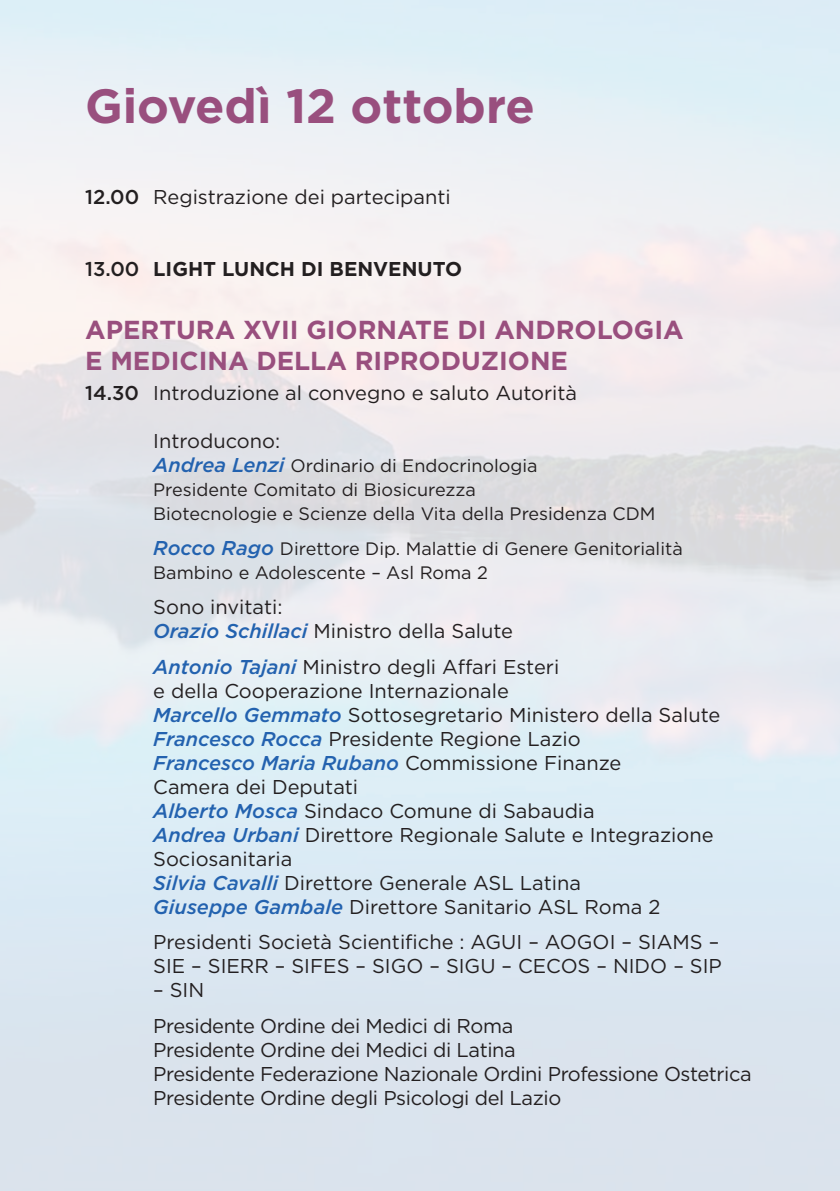
<style>
.page{position:relative;width:840px;height:1191px;background:#fff}
.page>*{position:absolute;margin:0;border:0;box-sizing:border-box;transform-origin:0 0}
.t1{font:700 48px "Gotham";color:#994f7e}
.t2{font:700 26px/31.2px "Gotham";color:#994f7e}
.testo_2020{font:20px/24px "Gotham";color:#231f20}
.esperti{font:20px "Gotham";letter-spacing:-.02em;color:#231f20}
.testo_2020-2{font:700 20px "Gotham";color:#231f20}
.testo_2020-3{font:18px/24px "Gotham";color:#231f20}
.s1{font-weight:500}
.s2{font-weight:500;font-style:italic;font-size:20px;color:#2362af}
.s3{font-weight:500;font-style:italic;color:#2362af}
</style>
<div class="page">
<p class="t1" style="left:85px;top:75px;width:451px">Giovedì 12 ottobre</p>
<p class="testo_2020" style="left:85px;top:184px;width:367px"><span class="s1">12.00</span> Registrazione dei partecipanti</p>
<p class="testo_2020-2" style="left:85px;top:256px;width:378px"><span class="s1">13.00</span> LIGHT LUNCH DI BENVENUTO</p>
<p class="t2" style="left:85px;top:314px;width:599px">APERTURA XVII GIORNATE DI ANDROLOGIA<br>E MEDICINA DELLA RIPRODUZIONE</p>
<p class="testo_2020" style="left:85px;top:380px;width:493px"><span class="s1">14.30</span> Introduzione al convegno e saluto Autorità</p>
<p class="testo_2020" style="left:153px;top:428px;width:128px">Introducono:</p>
<p class="testo_2020-3" style="left:153px;top:453px;width:503px"><span class="s2">Andrea Lenzi</span> Ordinario di Endocrinologia<br>Presidente Comitato di Biosicurezza<br>Biotecnologie e Scienze della Vita della Presidenza CDM</p>
<p class="testo_2020-3" style="left:153px;top:536px;width:531px"><span class="s2">Rocco Rago</span> Direttore Dip. Malattie di Genere Genitorialità<br>Bambino e Adolescente – Asl Roma 2</p>
<p class="testo_2020" style="left:153px;top:595px;width:361px">Sono invitati:<br><span class="s3">Orazio Schillaci</span> Ministro della Salute</p>
<p class="testo_2020" style="left:153px;top:654px;width:407px"><span class="s3">Antonio Tajani</span> Ministro degli Affari Esteri e della Cooperazione Internazionale</p>
<p class="testo_2020" style="left:153px;top:702px;width:568px"><span class="s3">Marcello Gemmato</span> Sottosegretario Ministero della Salute</p>
<p class="testo_2020" style="left:153px;top:726px;width:429px"><span class="s3">Francesco Rocca</span> Presidente Regione Lazio</p>
<p class="testo_2020" style="left:153px;top:750px;width:469px"><span class="s3">Francesco Maria Rubano</span> Commissione Finanze<br>Camera dei Deputati</p>
<p class="testo_2020" style="left:153px;top:798px;width:443px"><span class="s3">Alberto Mosca</span> Sindaco Comune di Sabaudia</p>
<p class="testo_2020" style="left:153px;top:822px;width:561px"><span class="s3">Andrea Urbani</span> Direttore Regionale Salute e Integrazione<br>Sociosanitaria</p>
<p class="testo_2020" style="left:153px;top:870px;width:429px"><span class="s3">Silvia Cavalli</span> Direttore Generale ASL Latina</p>
<p class="testo_2020" style="left:153px;top:894px;width:508px"><span class="s3">Giuseppe Gambale</span> Direttore Sanitario ASL Roma 2</p>
<p class="testo_2020" style="left:153px;top:929px;width:570px">Presidenti Società Scientifiche : AGUI – AOGOI – SIAMS –<br>SIE – SIERR – SIFES – SIGO – SIGU – CECOS – NIDO – SIP</p>
<p class="testo_2020" style="left:153px;top:977px;width:52px">– SIN</p>
<p class="esperti" style="left:153px;top:1012px;width:361px">Presidente Ordine dei Medici di Roma</p>
<p class="esperti" style="left:153px;top:1036px;width:364px">Presidente Ordine dei Medici di Latina</p>
<p class="esperti" style="left:153px;top:1060px;width:599px">Presidente Federazione Nazionale Ordini Professione Ostetrica</p>
<p class="esperti" style="left:153px;top:1084px;width:409px">Presidente Ordine degli Psicologi del Lazio</p>
</div>
